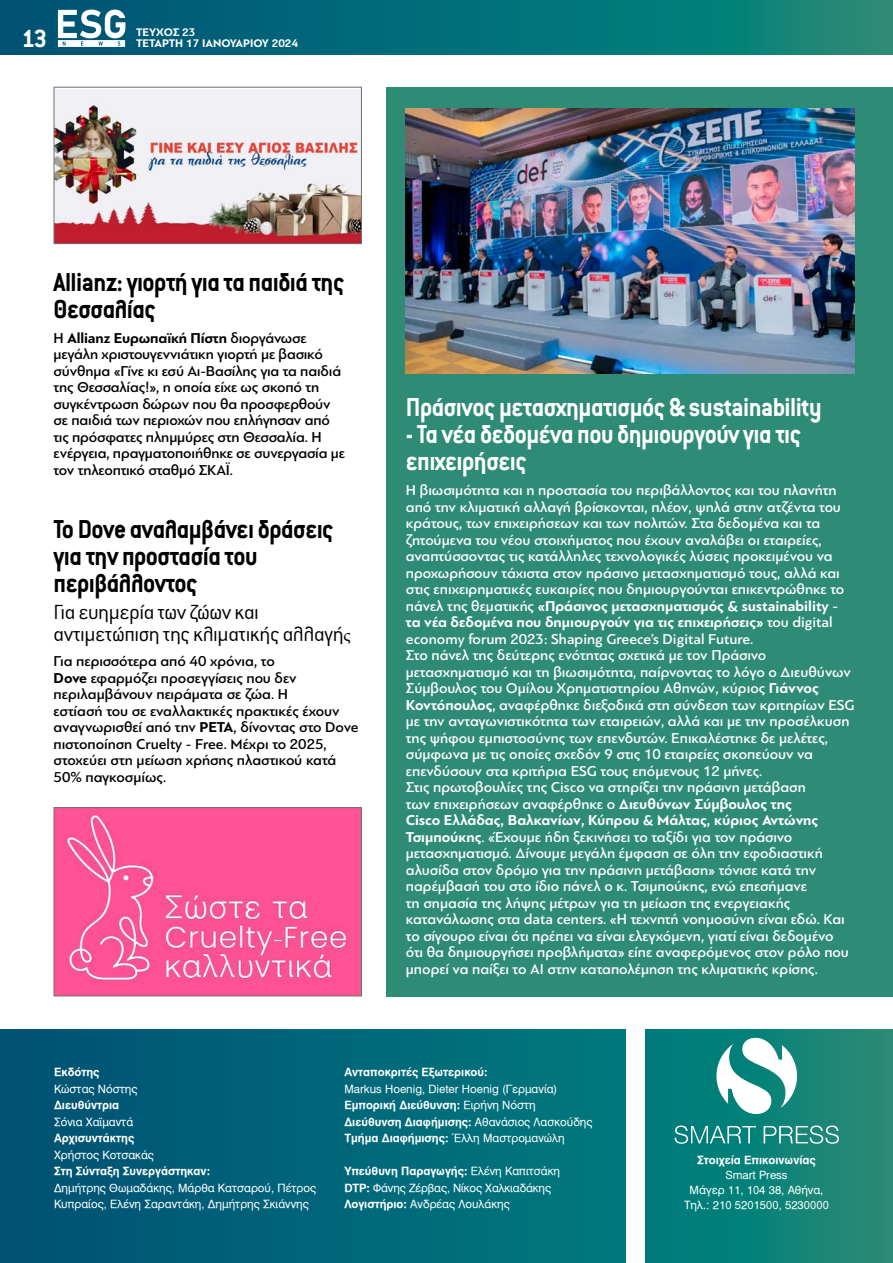
<style>
.page{position:relative;width:893px;height:1263px;background:#fff}
.page>*{position:absolute;margin:0;border:0;box-sizing:border-box;transform-origin:0 0}
.t1{font:700 28.5px/27px "Conduit ITC Hel";letter-spacing:-.02em;color:#000;scale:.93 1}
.t2{font:700 28.5px/27px "Conduit ITC Hel";letter-spacing:-.02em;color:#fff;scale:.93 1}
.t3{font:700 27.3px "Conduit ITC Hel";color:#fff}
.t4{font:300 22.5px/22.5px "Conduit ITC Hel";letter-spacing:-.02em;color:#000}
.t5{font:500 15px/16.5px "PF Bague Sans Pro";color:#fff}
.t6{font:500 15px/16.5px "PF Bague Sans Pro";letter-spacing:-.01em;color:#000}
.t7{font:700 11.55px/10.5px "PF Bague Sans Pro";color:#fff}
.t8{font:11.25px/16.5px "UB Helvetica";color:#fff}
.t9{font:11.25px/16.5px "UB Helvetica Bold";color:#fff}
.s1{font-weight:700}
.s2{font-family:"Minion Pro";font-weight:400;font-size:18px}
.s3{font-family:"UB Helvetica"}
.s4{font-family:"UB Helvetica Bold"}
</style>
<div class="page">
<svg style="left:0;top:0;width:893px;height:54px;background:#056f78"></svg>
<svg style="left:58px;top:10px;width:67px;height:37px"></svg>
<svg style="left:0;top:1029px;width:893px;height:234px;background:#046c78"></svg>
<svg style="left:716px;top:1038px;width:81px;height:76px"></svg>
<svg style="left:764px;top:1125px;width:75px;height:19px"></svg>
<svg style="left:675px;top:1125px;width:81px;height:19px;background:#3c9d99"></svg>
<div style="left:387px;top:87px;width:506px;height:909px;background:#2e8b75"></div>
<div style="left:626px;top:1023px;width:19px;height:240px;background:#fff"></div>
<img style="left:406px;top:108px;width:449px;height:266px">
<img style="left:56px;top:89px;width:304px;height:153px">
<div style="left:54px;top:87px;width:308px;height:157px;border:1px solid #6f6f6e"></div>
<img style="left:56px;top:809px;width:304px;height:185px">
<div style="left:54px;top:807px;width:308px;height:189px;border:1px solid #6f6f6e"></div>
<h2 class="t3" style="left:22px;top:25px;width:27px">13</h2>
<p class="t7" style="left:136px;top:27px;width:164px">ΤΕΥΧΟΣ 23<br>TΕΤΑΡΤΗ 17 ΙΑΝΟΥΑΡΙΟΥ 2024</p>
<h1 class="t1" style="left:54px;top:269px;width:314px">Allianz: γιορτή για τα παιδιά της<br>Θεσσαλίας</h1>
<p class="t6" style="left:54px;top:330px;width:293px">Η <span class="s1">Allianz Ευρωπαϊκή Πίστη</span> διοργάνωσε μεγάλη χριστουγεννιάτικη γιορτή με βασικό σύνθημα «Γίνε κι εσύ Αι-Βασίλης για τα παιδιά της Θεσσαλίας!», η οποία είχε ως σκοπό τη συγκέντρωση δώρων που θα προσφερθούν σε παιδιά των περιοχών που επλήγησαν από τις πρόσφατες πλημμύρες στη Θεσσαλία. Η ενέργεια, πραγματοποιήθηκε σε συνεργασία με τον τηλεοπτικό σταθμό ΣΚΑΪ.</p>
<h1 class="t1" style="left:54px;top:516px;width:303px">Το Dove αναλαμβάνει δράσεις για την προστασία του περιβάλλοντος</h1>
<h3 class="t4" style="left:54px;top:601px;width:299px">Για ευημερία των ζώων και αντιμετώπιση της κλιματικής αλλαγή<span class="s2">ς</span></h3>
<p class="t6" style="left:54px;top:653px;width:307px">Για περισσότερα από 40 χρόνια, το<br><span class="s1">Dove</span> εφαρμόζει προσεγγίσεις που δεν περιλαμβάνουν πειράματα σε ζώα. Η<br>εστίασή του σε εναλλακτικές πρακτικές έχουν αναγνωρισθεί από την <span class="s1">PETA</span>, δίνοντας στο Dove πιστοποίηση Cruelty - Free. Μέχρι το 2025, στοχεύει στη μείωση χρήσης πλαστικού κατά 50% παγκοσμίως.</p>
<h1 class="t2" style="left:406px;top:395px;width:449px">Πράσινος μετασχηματισμός &amp; sustainability</h1>
<h1 class="t2" style="left:406px;top:422px;width:427px">- Τα νέα δεδομένα που δημιουργούν για τις επιχειρήσεις</h1>
<p class="t5" style="left:406px;top:482px;width:450px">Η βιωσιμότητα και η προστασία του περιβάλλοντος και του πλανήτη από την κλιματική αλλαγή βρίσκονται, πλέον, ψηλά στην ατζέντα του κράτους, των επιχειρήσεων και των πολιτών. Στα δεδομένα και τα ζητούμενα του νέου στοιχήματος που έχουν αναλάβει οι εταιρείες, αναπτύσσοντας τις κατάλληλες τεχνολογικές λύσεις προκειμένου να προχωρήσουν τάχιστα στον πράσινο μετασχηματισμό τους, αλλά και στις επιχειρηματικές ευκαιρίες που δημιουργούνται επικεντρώθηκε το πάνελ της θεματικής <span class="s1">«Πράσινος μετασχηματισμός &amp; sustainability - τα νέα δεδομένα που δημιουργούν για τις επιχειρήσεις»</span> του digital economy forum 2023: Shaping Greece’s Digital Future.<br>Στο πάνελ της δεύτερης ενότητας σχετικά με τον Πράσινο μετασχηματισμό και τη βιωσιμότητα, παίρνοντας το λόγο ο Διευθύνων Σύμβουλος του Ομίλου Χρηματιστηρίου Αθηνών, κύριος <span class="s1">Γιάννος Κοντόπουλος</span>, αναφέρθηκε διεξοδικά στη σύνδεση των κριτηρίων ESG με την ανταγωνιστικότητα των εταιρειών, αλλά και με την προσέλκυση της ψήφου εμπιστοσύνης των επενδυτών. Επικαλέστηκε δε μελέτες, σύμφωνα με τις οποίες σχεδόν 9 στις 10 εταιρείες σκοπεύουν να επενδύσουν στα κριτήρια ESG τους επόμενους 12 μήνες.<br>Στις πρωτοβουλίες της Cisco να στηρίξει την πράσινη μετάβαση<br>των επιχειρήσεων αναφέρθηκε ο <span class="s1">Διευθύνων Σύμβουλος της<br>Cisco Ελλάδας, Βαλκανίων, Κύπρου &amp; Μάλτας, κύριος Αντώνης Τσιμπούκης</span>. «Έχουμε ήδη ξεκινήσει το ταξίδι για τον πράσινο μετασχηματισμό. Δίνουμε μεγάλη έμφαση σε όλη την εφοδιαστική αλυσίδα στον δρόμο για την πράσινη μετάβαση» τόνισε κατά την παρέμβασή του στο ίδιο πάνελ ο κ. Τσιμπούκης, ενώ επεσήμανε<br>τη σημασία της λήψης μέτρων για τη μείωση της ενεργειακής κατανάλωσης στα data centers. «Η τεχνητή νοημοσύνη είναι εδώ. Και το σίγουρο είναι ότι πρέπει να είναι ελεγχόμενη, γιατί είναι δεδομένο ότι θα δημιουργήσει προβλήματα» είπε αναφερόμενος στον ρόλο που μπορεί να παίξει το ΑΙ στην καταπολέμηση της κλιματικής κρίσης.</p>
<p class="t9" style="left:54px;top:1064px;width:47px">Εκδότης</p>
<p class="t8" style="left:54px;top:1080px;width:85px">Κώστας Νόστης</p>
<p class="t9" style="left:54px;top:1097px;width:67px">Διευθύντρια</p>
<p class="t8" style="left:54px;top:1113px;width:81px">Σόνια Χαϊμαντά</p>
<p class="t9" style="left:54px;top:1130px;width:82px">Αρχισυντάκτης</p>
<p class="t8" style="left:54px;top:1146px;width:101px">Χρήστος Κοτσακάς</p>
<p class="t9" style="left:54px;top:1163px;width:158px">Στη Σύνταξη Συνεργάστηκαν:</p>
<p class="t8" style="left:54px;top:1179px;width:264px">Δηµήτρης Θωµαδάκης, Μάρθα Κατσαρού, Πέτρος<br>Κυπραίος, Ελένη Σαραντάκη, Δημήτρης Σκιάννης</p>
<p class="t9" style="left:344px;top:1064px;width:145px">Ανταποκριτές Εξωτερικού:</p>
<p class="t8" style="left:344px;top:1080px;width:215px">Markus Hoenig, Dieter Hoenig (Γερµανία)</p>
<p class="t9" style="left:344px;top:1097px;width:250px">Εμπορική Διεύθυνση: <span class="s3">Ειρήνη Νόστη<br></span>Διεύθυνση Διαφήμισης: <span class="s3">Αθανάσιος Λασκούδης<br></span>Τμήμα Διαφήμισης: <span class="s3">Έλλη Μαστροµανώλη</span></p>
<p class="t9" style="left:344px;top:1163px;width:217px">Υπεύθυνη Παραγωγής: <span class="s3">Ελένη Καπιτσάκη</span></p>
<p class="t8" style="left:344px;top:1179px;width:208px"><span class="s4">DTP:</span> Φάνης Ζέρβας, Νίκος Χαλκιαδάκης<br><span class="s4">Λογιστήριο:</span> Ανδρέας Λουλάκης</p>
<p class="t9" style="left:697px;top:1152px;width:120px">Στοιχεία Επικοινωνίας</p>
<p class="t8" style="left:684px;top:1167px;width:146px;line-height:15px;text-align:center">Smart Press<br>Μάγερ 11, 104 38, Αθήνα,<br>Τηλ.: 210 5201500, 5230000</p>
</div>
